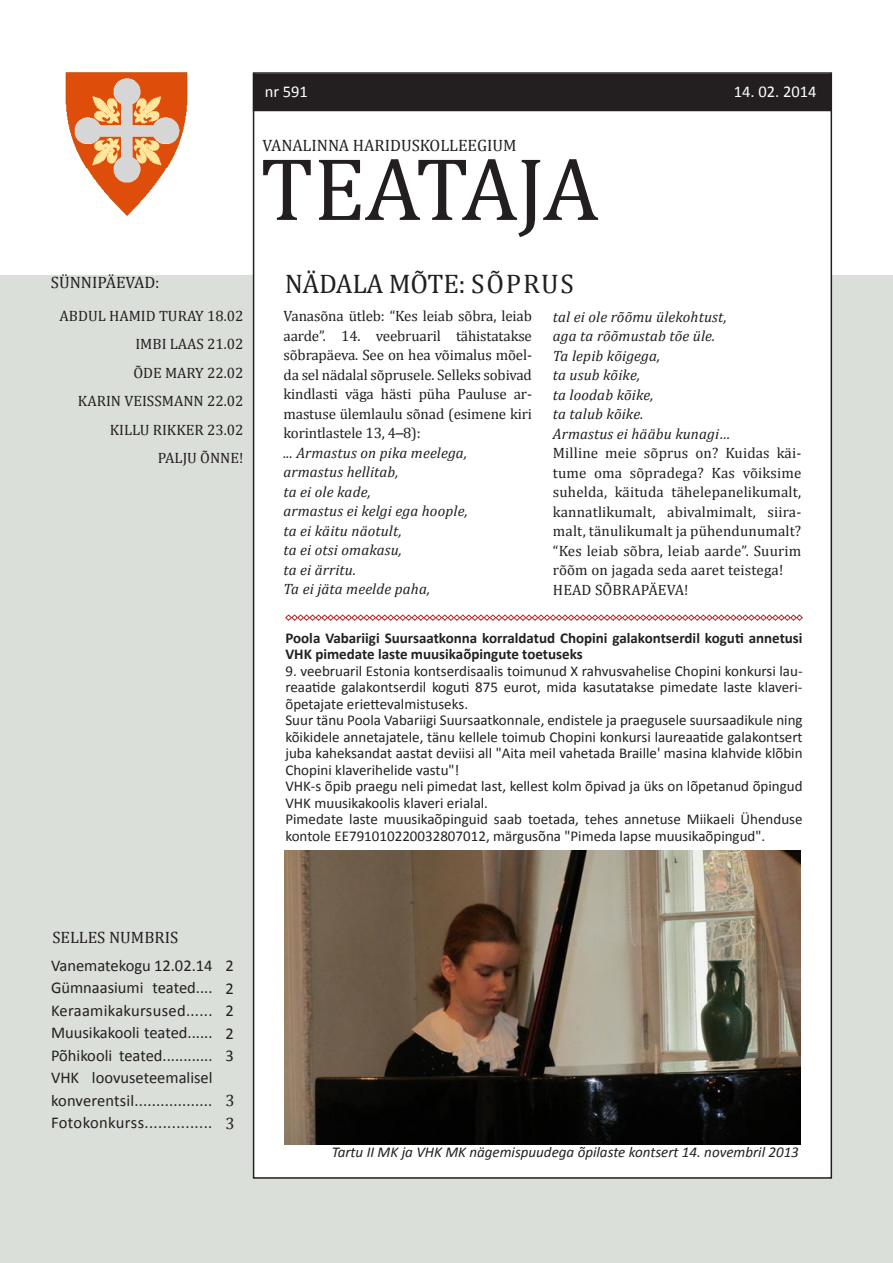
<style>
.page{position:relative;width:893px;height:1263px;background:#fff}
.page>*{position:absolute;margin:0;border:0;box-sizing:border-box;transform-origin:0 0}
.t1{font:90px "Cambria";letter-spacing:-.015em;color:#231f20}
.t2{font:27px "Cambria";letter-spacing:-.01em;color:#231f20}
.t3{font:16.5px/22.5px "Calibri";color:#231f20}
.t4{font:16.5px "Cambria";color:#231f20}
.t5{font:16.5px "Calibri";letter-spacing:.025em;color:#231f20}
.t6{font:16.5px "Calibri";letter-spacing:.02em;color:#231f20}
.t7{font:16.5px "Calibri";color:#fff}
.t8{font:15px/16.5px "Calibri";color:#231f20;text-align:justify}
.t9{font:15px/19.5px "Cambria";color:#231f20;text-align:justify}
.t10{font:italic 15px "Cambria";letter-spacing:.01em;color:#231f20}
.t11{font:700 15px/16.5px "Calibri";color:#231f20}
.t12{font:italic 15px "Calibri";color:#231f20}
.s1{font-family:"Calibri"}
</style>
<div class="page">
<div style="left:1px;top:276px;width:892px;height:987px;background:#dadfd9"></div>
<div style="left:254px;top:73px;width:577px;height:1105px;background:#fff"></div>
<div style="left:253px;top:74px;width:578px;height:37px;background:#231f20"></div>
<img style="left:65px;top:72px;width:123px;height:144px">
<img style="left:284px;top:850px;width:516px;height:294px">
<svg style="left:285px;top:614px;width:518px;height:7px"></svg>
<p class="t4" style="left:51px;top:273px;width:110px">SÜNNIPÄEVAD:</p>
<p class="t9" style="left:60px;top:306px;width:185px">ABDUL HAMID TURAY 18.02</p>
<p class="t9" style="left:135px;top:334px;width:110px">IMBI LAAS 21.02</p>
<p class="t9" style="left:133px;top:363px;width:112px">ÕDE MARY 22.02</p>
<p class="t9" style="left:78px;top:391px;width:167px">KARIN VEISSMANN 22.02</p>
<p class="t9" style="left:110px;top:420px;width:135px">KILLU RIKKER 23.02</p>
<p class="t9" style="left:158px;top:448px;width:87px">PALJU ÕNNE!</p>
<p class="t7" style="left:265px;top:82px;width:45px">nr 591</p>
<p class="t7" style="left:734px;top:82px;width:84px">14. 02. 2014</p>
<p class="t4" style="left:263px;top:136px;width:256px">VANALINNA HARIDUSKOLLEEGIUM</p>
<p class="t1" style="left:260px;top:136px;width:340px">TEATAJA</p>
<p class="t2" style="left:285px;top:268px;width:291px">NÄDALA MÕTE: SÕPRUS</p>
<p class="t10" style="left:553px;top:306px;width:175px">tal ei ole rõõmu ülekohtust,</p>
<p class="t10" style="left:553px;top:325px;width:164px">aga ta rõõmustab tõe üle.</p>
<p class="t10" style="left:553px;top:345px;width:109px">Ta lepib kõigega,</p>
<p class="t10" style="left:553px;top:364px;width:89px">ta usub kõike,</p>
<p class="t10" style="left:553px;top:384px;width:102px">ta loodab kõike,</p>
<p class="t10" style="left:553px;top:403px;width:92px">ta talub kõike.</p>
<p class="t10" style="left:553px;top:423px;width:179px">Armastus ei hääbu kunagi…</p>
<p class="t9" style="left:553px;top:443px;width:250px">Milline meie sõprus on? Kuidas käi&shy;tume oma sõpradega? Kas võiksime suhelda, käituda tähelepanelikumalt, kannatlikumalt, abivalmimalt, siira&shy;malt, tänulikumalt ja pühendunumalt? “Kes leiab sõbra, leiab aarde”. Suurim rõõm on jagada seda aaret teistega!</p>
<p class="t9" style="left:553px;top:580px;width:137px">HEAD SÕBRAPÄEVA!</p>
<p class="t11" style="left:285px;top:629px;width:519px">Poola Vabariigi Suursaatkonna korraldatud Chopini galakontserdil koguti annetusi<br>VHK pimedate laste muusikaõpingute toetuseks</p>
<p class="t8" style="left:285px;top:662px;width:519px">9. veebruaril Estonia kontserdisaalis toimunud X rahvusvahelise Chopini konkursi lau&shy;reaatide galakontserdil koguti 875 eurot, mida kasutatakse pimedate laste klaveri&shy;õpetajate eriettevalmistuseks.</p>
<p class="t8" style="left:285px;top:712px;width:519px">Suur tänu Poola Vabariigi Suursaatkonnale, endistele ja praegusele suursaadikule ning kõikidele annetajatele, tänu kellele toimub Chopini konkursi laureaatide galakontsert juba kaheksandat aastat deviisi all "Aita meil vahetada Braille' masina klahvide klõbin Chopini klaverihelide vastu"!</p>
<p class="t8" style="left:285px;top:778px;width:519px">VHK-s õpib praegu neli pimedat last, kellest kolm õpivad ja üks on lõpetanud õpingud<br>VHK muusikakoolis klaveri erialal.</p>
<p class="t8" style="left:285px;top:811px;width:519px">Pimedate laste muusikaõpinguid saab toetada, tehes annetuse Miikaeli Ühenduse kontole EE791010220032807012, märgusõna "Pimeda lapse muusikaõpingud".</p>
<p class="t9" style="left:283px;top:306px;width:250px">Vanasõna ütleb: “Kes leiab sõbra, leiab aarde”. 14. veebruaril tähistatakse sõbrapäeva. See on hea võimalus mõel&shy;da sel nädalal sõprusele. Selleks sobivad kindlasti väga hästi püha Pauluse ar&shy;mastuse ülemlaulu sõnad (esimene kiri korintlastele 13, 4<span class="s1">–</span>8):</p>
<p class="t10" style="left:283px;top:442px;width:185px">... Armastus on pika meelega,</p>
<p class="t10" style="left:283px;top:461px;width:116px">armastus hellitab,</p>
<p class="t10" style="left:283px;top:481px;width:89px">ta ei ole kade,</p>
<p class="t10" style="left:283px;top:500px;width:186px">armastus ei kelgi ega hoople,</p>
<p class="t10" style="left:283px;top:520px;width:120px">ta ei käitu näotult,</p>
<p class="t10" style="left:283px;top:539px;width:120px">ta ei otsi omakasu,</p>
<p class="t10" style="left:283px;top:559px;width:74px">ta ei ärritu.</p>
<p class="t10" style="left:283px;top:578px;width:148px">Ta ei jäta meelde paha,</p>
<p class="t4" style="left:52px;top:927px;width:127px">SELLES NUMBRIS</p>
<p class="t3" style="left:51px;top:954px;width:163px">Vanematekogu 12.02.14</p>
<p class="t3" style="left:51px;top:976px;width:163px">Gümnaasiumi teated....</p>
<p class="t6" style="left:51px;top:1000px;width:163px">Keraamikakursused......</p>
<p class="t3" style="left:51px;top:1021px;width:163px">Muusikakooli teated......</p>
<p class="t3" style="left:51px;top:1044px;width:163px">Põhikooli teated............</p>
<p class="t3" style="left:51px;top:1066px;width:163px">VHK loovuseteemalisel konverentsil..................</p>
<p class="t5" style="left:51px;top:1112px;width:163px">Fotokonkurss...............</p>
<p class="t3" style="left:226px;top:954px;width:10px">2</p>
<p class="t3" style="left:226px;top:977px;width:10px">2</p>
<p class="t3" style="left:226px;top:999px;width:10px">2</p>
<p class="t3" style="left:226px;top:1022px;width:10px">2</p>
<p class="t3" style="left:226px;top:1044px;width:10px">3</p>
<p class="t4" style="left:226px;top:1091px;width:11px">3</p>
<p class="t4" style="left:226px;top:1113px;width:11px">3</p>
<p class="t12" style="left:332px;top:1142px;width:469px">Tartu II MK ja VHK MK nägemispuudega õpilaste kontsert 14. novembril 2013</p>
</div>
